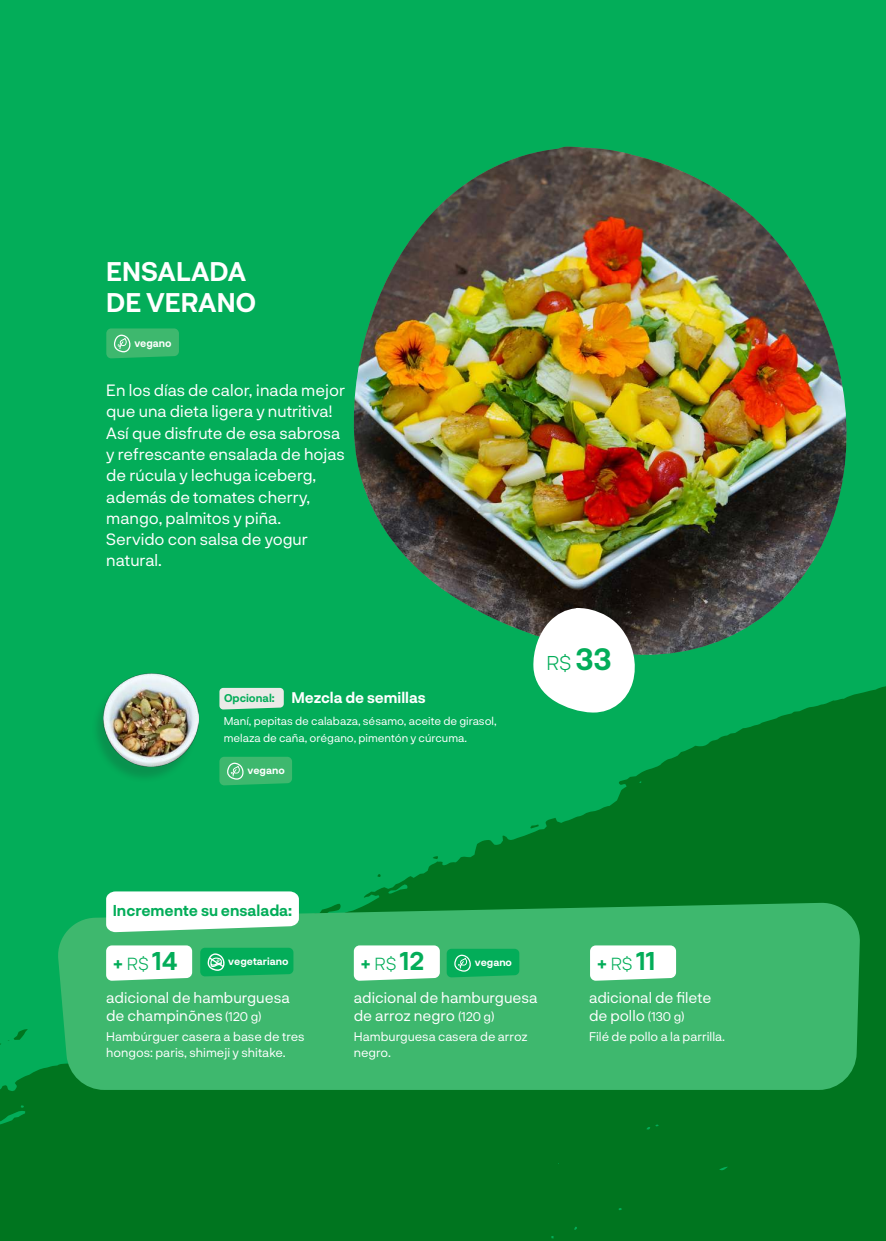
<style>
.page{position:relative;width:886px;height:1241px;background:#fff}
.page>*{position:absolute;margin:0;border:0;box-sizing:border-box;transform-origin:0 0}
.t1{font:700 26.25px/31.5px "Neurial Grotesk";color:#fff}
.t2{font:300 20px "Neurial Grotesk";color:#03ad59}
.t3{font:300 17.5px "Neurial Grotesk";color:#03ad59}
.t4{font:16.25px/21.2px "Neurial Grotesk";color:#fff}
.t5{font:700 15.38px "Neurial Grotesk";color:#03ad59}
.t6{font:15px/18px "Neurial Grotesk";color:#fff}
.t7{font:700 15px "Neurial Grotesk";color:#fff}
.t8{font:12.5px/16.2px "Neurial Grotesk";color:#fff}
.t9{font:11.25px/16.2px "Neurial Grotesk";color:#fff}
.t10{font:700 11px "Neurial Grotesk";color:#03ad59}
.t11{font:700 10.75px "Neurial Grotesk";color:#fff;scale:.96 1}
.t12{font:700 10.25px "Neurial Grotesk";color:#fff}
.s1{font-weight:700;font-size:30px}
.s2{font-weight:700}
.s3{font-weight:700;font-size:25px}
.s4{font-size:12.5px}
</style>
<div class="page">
<div style="left:0;top:0;width:886px;height:1240px;background:#03ad59"></div>
<svg style="left:0;top:654px;width:886px;height:586px;fill:#00751f"></svg>
<svg style="left:529px;top:824px;width:10px;height:4px"></svg>
<svg style="left:377px;top:873px;width:4px;height:4px"></svg>
<svg style="left:8px;top:1028px;width:20px;height:13px"></svg>
<div style="left:91px;top:677px;width:108px;height:106px;background:#231f20;opacity:.19"></div>
<img style="left:104px;top:673px;width:94px;height:93px">
<img style="left:353px;top:147px;width:494px;height:507px">
<svg style="left:533px;top:608px;width:105px;height:104px;background:#c8dad0"></svg>
<svg style="left:106px;top:328px;width:73px;height:30px;background:#42ba72"></svg>
<div style="left:56px;top:902px;width:804px;height:187px;background:#3eb86e"></div>
<svg style="left:590px;top:945px;width:86px;height:35px;background:#f6fbf8"></svg>
<svg style="left:219px;top:687px;width:65px;height:22px"></svg>
<svg style="left:354px;top:945px;width:86px;height:35px;background:#f6fbf8"></svg>
<svg style="left:447px;top:948px;width:72px;height:29px"></svg>
<svg style="left:106px;top:891px;width:193px;height:89px;background:#a8e0c1"></svg>
<svg style="left:219px;top:756px;width:73px;height:29px;background:#42ba72"></svg>
<h1 class="t1" style="left:106px;top:254px;width:151px">ENSALADA<br>DE VERANO</h1>
<p class="t11" style="left:134px;top:335px;width:40px">vegano</p>
<p class="t4" style="left:106px;top:379px;width:240px">En los días de calor, ¡nada mejor que una dieta ligera y nutritiva!<br>Así que disfrute de esa sabrosa y refrescante ensalada de hojas de rúcula y lechuga iceberg, además de tomates cherry, mango, palmitos y piña.<br>Servido con salsa de yogur natural.</p>
<p class="t7" style="left:291px;top:686px;width:136px">Mezcla de semillas</p>
<p class="t9" style="left:224px;top:712px;width:274px">Maní, pepitas de calabaza, sésamo, aceite de girasol, melaza de caña, orégano, pimentón y cúrcuma.</p>
<p class="t10" style="left:224px;top:689px;width:52px">Opcional:</p>
<p class="t12" style="left:247px;top:763px;width:39px">vegano</p>
<p class="t5" style="left:113px;top:899px;width:181px">Incremente su ensalada:</p>
<p class="t2" style="left:546px;top:649px;width:67px">R$ <span class="s1">33</span></p>
<p class="t12" style="left:228px;top:953px;width:62px">vegetariano</p>
<p class="t3" style="left:360px;top:951px;width:65px"><span class="s2">+</span> R$ <span class="s3">12</span></p>
<p class="t12" style="left:475px;top:954px;width:39px">vegano</p>
<p class="t3" style="left:113px;top:951px;width:66px"><span class="s2">+</span> R$ <span class="s3">14</span></p>
<p class="t3" style="left:597px;top:951px;width:61px"><span class="s2">+</span> R$ <span class="s3">11</span></p>
<p class="t6" style="left:106px;top:987px;width:185px">adicional de hamburguesa de champinõnes <span class="s4">(120 g)</span></p>
<p class="t8" style="left:106px;top:1027px;width:200px">Hambúrguer casera a base de tres hongos: paris, shimeji y shitake.</p>
<p class="t6" style="left:354px;top:987px;width:185px">adicional de hamburguesa de arroz negro <span class="s4">(120 g)</span></p>
<p class="t8" style="left:354px;top:1027px;width:175px">Hamburguesa casera de arroz negro.</p>
<p class="t6" style="left:589px;top:987px;width:124px">adicional de filete de pollo <span class="s4">(130 g)</span></p>
<p class="t8" style="left:589px;top:1027px;width:138px">Filé de pollo a la parrilla.</p>
</div>
